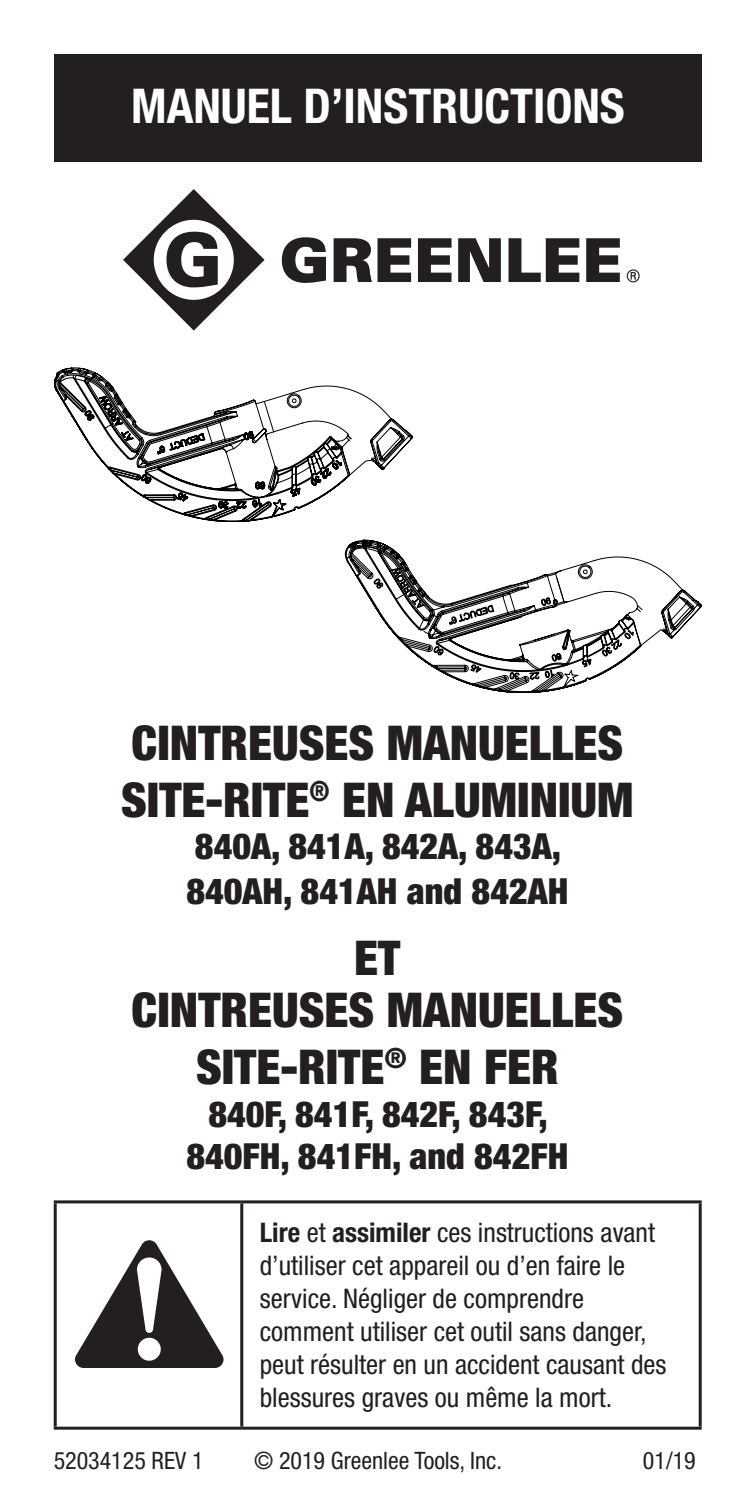
<style>
.page{position:relative;width:756px;height:1512px;background:#fff}
.page>*{position:absolute;margin:0;border:0;box-sizing:border-box;transform-origin:0 0}
.t1{font:900 condensed 48px/57px "Helvetica Neue LT Std";color:#231f20}
.t2{font:700 condensed 48px "Helvetica Neue LT Std";color:#fff}
.t3{font:900 condensed 36px/45px "Helvetica Neue LT Std";color:#231f20}
.Body_Copy{font:condensed 27px/33px "Helvetica Neue LT Std";color:#231f20}
.t4{font:condensed 24px "Helvetica Neue LT Std";color:#231f20}
.s1{font-weight:700}
</style>
<div class="page">
<div style="left:56px;top:56px;width:644px;height:104px;background:#231f20"></div>
<div style="left:54px;top:54px;width:648px;height:108px;border:3px solid #231f20"></div>
<hr style="left:54px;top:1200px;width:188px;height:3px;background:#231f20">
<hr style="left:54px;top:1203px;width:3px;height:224px;background:#231f20">
<hr style="left:242px;top:1200px;width:460px;height:3px;background:#231f20">
<hr style="left:240px;top:1203px;width:3px;height:224px;background:#231f20">
<hr style="left:699px;top:1203px;width:3px;height:224px;background:#231f20">
<hr style="left:54px;top:1427px;width:188px;height:3px;background:#231f20">
<hr style="left:242px;top:1427px;width:460px;height:3px;background:#231f20">
<svg style="left:54px;top:367px;width:359px;height:155px"></svg>
<svg style="left:258px;top:482px;width:4px;height:3px"></svg>
<svg style="left:345px;top:540px;width:357px;height:153px"></svg>
<svg style="left:552px;top:577px;width:13px;height:31px"></svg>
<svg style="left:123px;top:189px;width:142px;height:142px"></svg>
<svg style="left:627px;top:269px;width:13px;height:13px"></svg>
<svg style="left:334px;top:238px;width:38px;height:44px"></svg>
<svg style="left:378px;top:238px;width:33px;height:44px"></svg>
<svg style="left:418px;top:238px;width:34px;height:44px"></svg>
<svg style="left:458px;top:238px;width:43px;height:44px"></svg>
<svg style="left:509px;top:238px;width:70px;height:44px"></svg>
<svg style="left:586px;top:238px;width:34px;height:44px"></svg>
<svg style="left:282px;top:237px;width:44px;height:46px"></svg>
<svg style="left:75px;top:1240px;width:149px;height:128px"></svg>
<p class="t2" style="left:131px;top:77px;width:495px">MANUEL D’INSTRUCTIONS</p>
<p class="t1" style="left:121px;top:713px;width:514px">CINTREUSES MANUELLES<br>SITE-RITE<sup>®</sup> EN ALUMINIUM</p>
<p class="t3" style="left:186px;top:823px;width:384px">840A, 841A, 842A, 843A,<br>840AH, 841AH and 842AH</p>
<p class="t1" style="left:354px;top:928px;width:48px">ET</p>
<p class="t1" style="left:132px;top:981px;width:493px;text-align:center">CINTREUSES MANUELLES<br>SITE-RITE<sup>®</sup> EN FER</p>
<p class="t3" style="left:208px;top:1091px;width:341px">840F, 841F, 842F, 843F,</p>
<p class="t3" style="left:186px;top:1133px;width:383px">840FH, 841FH, and 842FH</p>
<p class="Body_Copy" style="left:260px;top:1216px;width:408px"><span class="s1">Lire</span> et <span class="s1">assimiler</span> ces instructions avant d’utiliser cet appareil ou d’en faire le service. Négliger de comprendre comment utiliser cet outil sans danger, peut résulter en un accident causant des blessures graves ou même la mort.</p>
<p class="t4" style="left:54px;top:1447px;width:151px">52034125 REV 1</p>
<p class="t4" style="left:254px;top:1447px;width:250px">© 2019 Greenlee Tools, Inc.</p>
<p class="t4" style="left:643px;top:1447px;width:54px">01/19</p>
</div>
